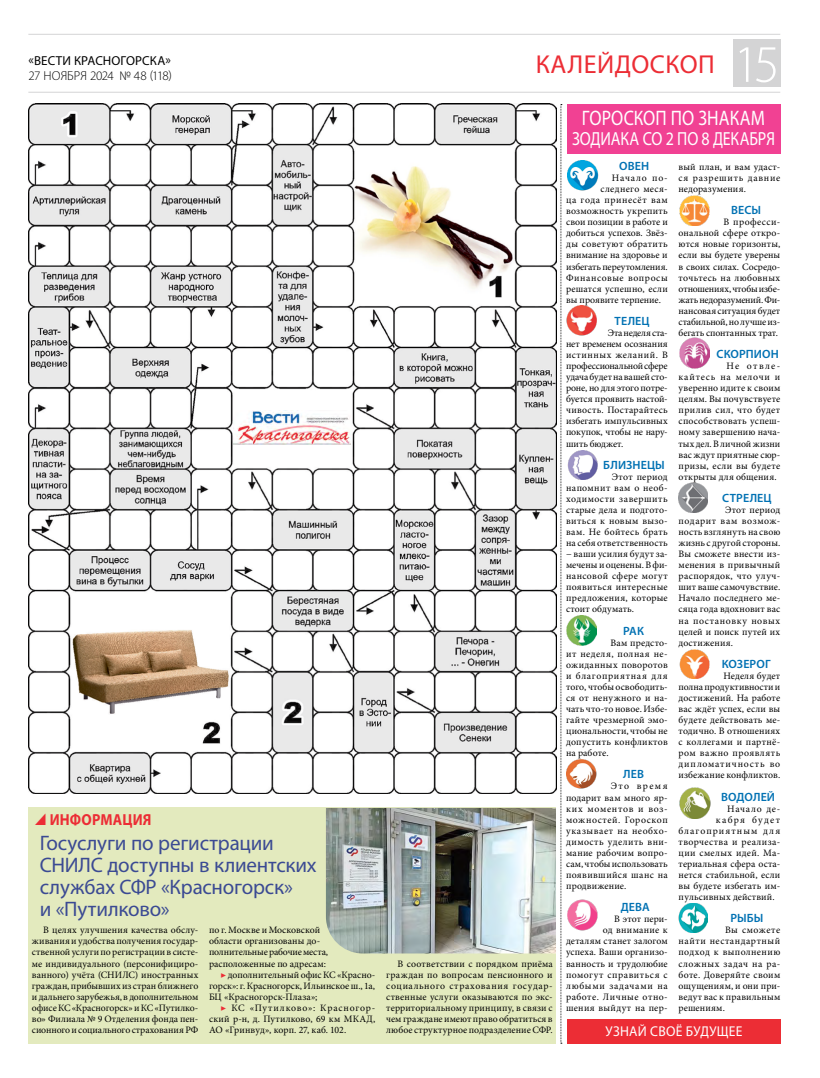
<style>
.page{position:relative;width:820px;height:1078px;background:#fff}
.page>*{position:absolute;margin:0;border:0;box-sizing:border-box;transform-origin:0 0}
.t1{font:300 53px "Myriad Pro";color:#fff}
.t2{font:26px "Myriad Pro";letter-spacing:.02em;color:#ec2d35}
.t3{font:21px/22px "Myriad Pro";letter-spacing:-.01em;color:#3b4a93}
.t4{font:21px "Myriad Pro";letter-spacing:.005em;color:#fff;scale:.84 1}
.t5{font:19px "Myriad Pro";letter-spacing:-.005em;color:#fff;scale:.84 1}
.t6{font:700 16px "Myriad Pro";letter-spacing:.015em;color:#ec2d35;scale:.9 1}
.t7{font:14.2px "Myriad Pro";letter-spacing:.015em;color:#fff;scale:.96 1}
.t8{font:300 13px "Myriad Pro";letter-spacing:-.015em;color:#000}
.t9{font:13px "Myriad Pro";letter-spacing:.01em;color:#000}
.t10{font:600 12px "Myriad Pro";letter-spacing:.01em;color:#0071b3}
.t11{font:9.8px/11.1px "Minion Pro";letter-spacing:.015em;color:#000;text-align:justify}
.t12{font:9.8px "Minion Pro";letter-spacing:-.005em;color:#000}
.t13{font:9.8px "Minion Pro";letter-spacing:.045em;color:#000}
.t14{font:9.8px "Minion Pro";letter-spacing:.06em;color:#000}
.t15{font:9.8px "Minion Pro";letter-spacing:.04em;color:#000}
.t16{font:9.8px "Minion Pro";letter-spacing:-.01em;color:#000}
.t17{font:9.8px "Minion Pro";letter-spacing:.08em;color:#000}
.t18{font:9.8px "Minion Pro";letter-spacing:.11em;color:#000}
.t19{font:9.8px "Minion Pro";letter-spacing:.125em;color:#000}
.t20{font:9.8px "Minion Pro";letter-spacing:.075em;color:#000}
.t21{font:9.8px "Minion Pro";letter-spacing:.07em;color:#000}
.s1{color:#ec2d35}
</style>
<div class="page">
<hr style="left:28px;top:92px;width:752px;height:1px;background:#d4d4d5">
<hr style="left:28px;top:34px;width:752px;height:1px;background:#d4d4d5">
<div style="left:732px;top:40px;width:48px;height:47px;background:#d4d4d5"></div>
<div style="left:28px;top:806px;width:527px;height:237px;background:#e3eabe"></div>
<div style="left:566px;top:104px;width:214px;height:50px;background:#f14193"></div>
<img style="left:678px;top:903px;width:29px;height:29px">
<img style="left:679px;top:787px;width:31px;height:30px">
<img style="left:679px;top:649px;width:30px;height:29px">
<img style="left:678px;top:482px;width:29px;height:30px">
<img style="left:679px;top:338px;width:30px;height:31px">
<img style="left:679px;top:195px;width:30px;height:30px">
<img style="left:567px;top:899px;width:30px;height:30px">
<img style="left:566px;top:759px;width:30px;height:29px">
<img style="left:566px;top:615px;width:30px;height:30px">
<img style="left:567px;top:450px;width:30px;height:29px">
<img style="left:566px;top:305px;width:30px;height:30px">
<img style="left:567px;top:160px;width:31px;height:31px">
<div style="left:566px;top:1018px;width:214px;height:25px;background:#ec2d35"></div>
<svg style="left:560px;top:104px;width:1px;height:939px"></svg>
<img style="left:28px;top:104px;width:527px;height:689px">
<img style="left:234px;top:410px;width:117px;height:34px">
<img style="left:326px;top:808px;width:229px;height:145px">
<h3 class="t9" style="left:29px;top:53px;width:144px">«ВЕСТИ КРАСНОГОРСКА»</h3>
<h3 class="t8" style="left:28px;top:68px;width:145px">27 НОЯБРЯ 2024 № 48 (118)</h3>
<h3 class="t6" style="left:50px;top:808px;width:114px">ИНФОРМАЦИЯ</h3>
<h3 class="t3" style="left:40px;top:831px;width:278px">Госуслуги по регистрации<br>СНИЛС доступны в клиентских службах СФР «Красногорск»<br>и «Путилково»</h3>
<p class="t11" style="left:32px;top:924px;width:168px;text-indent:11px">В целях улучшения качества обслу&shy;живания и удобства получения государ&shy;ственной услуги по регистрации в систе&shy;ме индивидуального (персонифициро&shy;ванного) учёта (СНИЛС) иностранных граждан, прибывших из стран ближнего и дальнего зарубежья, в дополнительном офисе КС «Красногорск» и КС «Путилко&shy;во» Филиала № 9 Отделения фонда пен&shy;сионного и социального страхования РФ</p>
<p class="t11" style="left:209px;top:924px;width:112px">по г. Москве и Московской</p>
<p class="t11" style="left:209px;top:935px;width:112px">области организованы до-</p>
<p class="t16" style="left:209px;top:945px;width:120px">полнительные рабочие места,</p>
<p class="t11" style="left:209px;top:957px;width:118px">расположенные по адресам:</p>
<p class="t12" style="left:220px;top:967px;width:156px"><span class="s1">▶</span> дополнительный офис КС «Красно-</p>
<p class="t11" style="left:209px;top:979px;width:167px">горск»: г. Красногорск, Ильинское ш., 1а,</p>
<p class="t11" style="left:209px;top:990px;width:110px">БЦ «Красногорск-Плаза»;</p>
<p class="t17" style="left:220px;top:1000px;width:156px"><span class="s1">▶</span> КС «Путилково»: Красногор-</p>
<p class="t11" style="left:209px;top:1012px;width:167px">ский р-н, д. Путилково, 69 км МКАД,</p>
<p class="t11" style="left:209px;top:1023px;width:139px">АО «Гринвуд», корп. 27, каб. 102.</p>
<h2 class="t2" style="left:535px;top:48px;width:180px">КАЛЕЙДОСКОП</h2>
<h1 class="t1" style="left:733px;top:32px;width:48px">15</h1>
<p class="t11" style="left:386px;top:957px;width:168px;text-indent:11px">В соответствии с порядком приёма граждан по вопросам пенсионного и социального страхования государ&shy;ственные услуги оказываются по экс&shy;территориальному принципу, в связи с чем граждане имеют право обратиться в любое структурное подразделение СФР.</p>
<h3 class="t4" style="left:581px;top:105px;width:219px">ГОРОСКОП ПО ЗНАКАМ</h3>
<h3 class="t5" style="left:572px;top:127px;width:243px">ЗОДИАКА СО 2 ПО 8 ДЕКАБРЯ</h3>
<p class="t10" style="left:619px;top:158px;width:31px">ОВЕН</p>
<p class="t20" style="left:611px;top:171px;width:57px">Начало по-</p>
<p class="t15" style="left:600px;top:182px;width:69px">следнего меся-</p>
<p class="t14" style="left:566px;top:193px;width:103px">ца года принесёт вам</p>
<p class="t11" style="left:566px;top:205px;width:103px">возможность укрепить</p>
<p class="t11" style="left:566px;top:216px;width:103px">свои позиции в работе и</p>
<p class="t11" style="left:566px;top:227px;width:103px">добиться успехов. Звёз-</p>
<p class="t13" style="left:566px;top:237px;width:103px">ды советуют обратить</p>
<p class="t12" style="left:566px;top:249px;width:103px">внимание на здоровье и</p>
<p class="t12" style="left:566px;top:260px;width:103px">избегать переутомления.</p>
<p class="t14" style="left:566px;top:271px;width:103px">Финансовые вопросы</p>
<p class="t11" style="left:566px;top:283px;width:103px">решатся успешно, если</p>
<p class="t11" style="left:566px;top:294px;width:96px">вы проявите терпение.</p>
<p class="t10" style="left:614px;top:313px;width:37px">ТЕЛЕЦ</p>
<p class="t11" style="left:566px;top:327px;width:103px;text-indent:42px">Эта неделя ста&shy;нет временем осознания истинных желаний. В профессиональной сфере удача будет на вашей сто&shy;роне, но для этого потре&shy;буется проявить настой&shy;чивость. Постарайтесь избегать импульсивных покупок, чтобы не нару&shy;шить бюджет.</p>
<p class="t10" style="left:603px;top:457px;width:63px">БЛИЗНЕЦЫ</p>
<p class="t11" style="left:566px;top:471px;width:103px;text-indent:46px">Этот период напомнит вам о необ&shy;ходимости завершить старые дела и подгото&shy;виться к новым вызо&shy;вам. Не бойтесь брать на себя ответственность − ваши усилия будут за&shy;мечены и оценены. В фи&shy;нансовой сфере могут появиться интересные предложения, которые стоит обдумать.</p>
<p class="t10" style="left:622px;top:622px;width:22px">РАК</p>
<p class="t11" style="left:566px;top:637px;width:103px;text-indent:44px">Вам предсто&shy;ит неделя, полная не&shy;ожиданных поворотов и благоприятная для того, чтобы освободить&shy;ся от ненужного и на&shy;чать что-то новое. Избе&shy;гайте чрезмерной эмо&shy;циональности, чтобы не допустить конфликтов на работе.</p>
<p class="t10" style="left:623px;top:766px;width:22px">ЛЕВ</p>
<p class="t11" style="left:566px;top:780px;width:103px;text-indent:45px">Это время подарит вам много яр&shy;ких моментов и воз&shy;можностей. Гороскоп указывает на необхо&shy;димость уделить вни&shy;мание рабочим вопро&shy;сам, чтобы использовать появившийся шанс на продвижение.</p>
<p class="t10" style="left:620px;top:899px;width:30px">ДЕВА</p>
<p class="t11" style="left:566px;top:913px;width:103px;text-align:right">В этот пери-<br>од внимание к деталям станет залогом успеха. Ваши организо&shy;ванность и трудолюбие помогут справиться с любыми задачами на работе. Личные отно&shy;шения выйдут на пер-</p>
<p class="t11" style="left:678px;top:161px;width:103px">вый план, и вам удаст&shy;ся разрешить давние недоразумения.</p>
<p class="t10" style="left:731px;top:202px;width:32px">ВЕСЫ</p>
<p class="t11" style="left:678px;top:216px;width:103px;text-indent:45px">В професси&shy;ональной сфере откро&shy;ются новые горизонты, если вы будете уверены в своих силах. Сосредо&shy;точьтесь на любовных отношениях, чтобы избе&shy;жать недоразумений. Фи&shy;нансовая ситуация будет стабильной, но лучше из&shy;бегать спонтанных трат.</p>
<p class="t10" style="left:716px;top:346px;width:64px">СКОРПИОН</p>
<p class="t11" style="left:678px;top:360px;width:103px;text-indent:48px">Не отвле&shy;кайтесь на мелочи и уверенно идите к своим целям. Вы почувствуете прилив сил, что будет способствовать успеш&shy;ному завершению нача&shy;тых дел. В личной жизни вас ждут приятные сюр&shy;призы, если вы будете открыты для общения.</p>
<p class="t10" style="left:722px;top:490px;width:51px">СТРЕЛЕЦ</p>
<p class="t11" style="left:678px;top:504px;width:103px;text-indent:46px">Этот период подарит вам возмож&shy;ность взглянуть на свою жизнь с другой стороны.<br>Вы сможете внести из&shy;менения в привычный распорядок, что улуч&shy;шит ваше самочувствие.<br>Начало последнего ме&shy;сяца года вдохновит вас на постановку новых целей и поиск путей их достижения.</p>
<p class="t10" style="left:721px;top:656px;width:50px">КОЗЕРОГ</p>
<p class="t11" style="left:678px;top:670px;width:103px;text-indent:45px">Неделя будет полна продуктивности и достижений. На работе вас ждёт успех, если вы будете действовать ме&shy;тодично. В отношениях с коллегами и партнё&shy;ром важно проявлять дипломатичность во избежание конфликтов.</p>
<p class="t10" style="left:720px;top:788px;width:55px">ВОДОЛЕЙ</p>
<p class="t21" style="left:727px;top:801px;width:54px">Начало де-</p>
<p class="t19" style="left:715px;top:812px;width:66px">кабря будет</p>
<p class="t18" style="left:678px;top:823px;width:103px">благоприятным для</p>
<p class="t13" style="left:678px;top:834px;width:103px">творчества и реализа-</p>
<p class="t15" style="left:678px;top:846px;width:103px">ции смелых идей. Ма-</p>
<p class="t11" style="left:678px;top:858px;width:103px">териальная сфера оста-</p>
<p class="t11" style="left:678px;top:869px;width:103px">нется стабильной, если</p>
<p class="t11" style="left:678px;top:880px;width:103px">вы будете избегать им-</p>
<p class="t11" style="left:678px;top:891px;width:97px">пульсивных действий.</p>
<p class="t10" style="left:730px;top:910px;width:35px">РЫБЫ</p>
<p class="t11" style="left:678px;top:924px;width:103px;text-indent:46px">Вы сможете найти нестандартный подход к выполнению сложных задач на ра&shy;боте. Доверяйте своим ощущениям, и они при&shy;ведут вас к правильным решениям.</p>
<h3 class="t7" style="left:605px;top:1021px;width:144px">УЗНАЙ СВОЁ БУДУЩЕЕ</h3>
</div>
